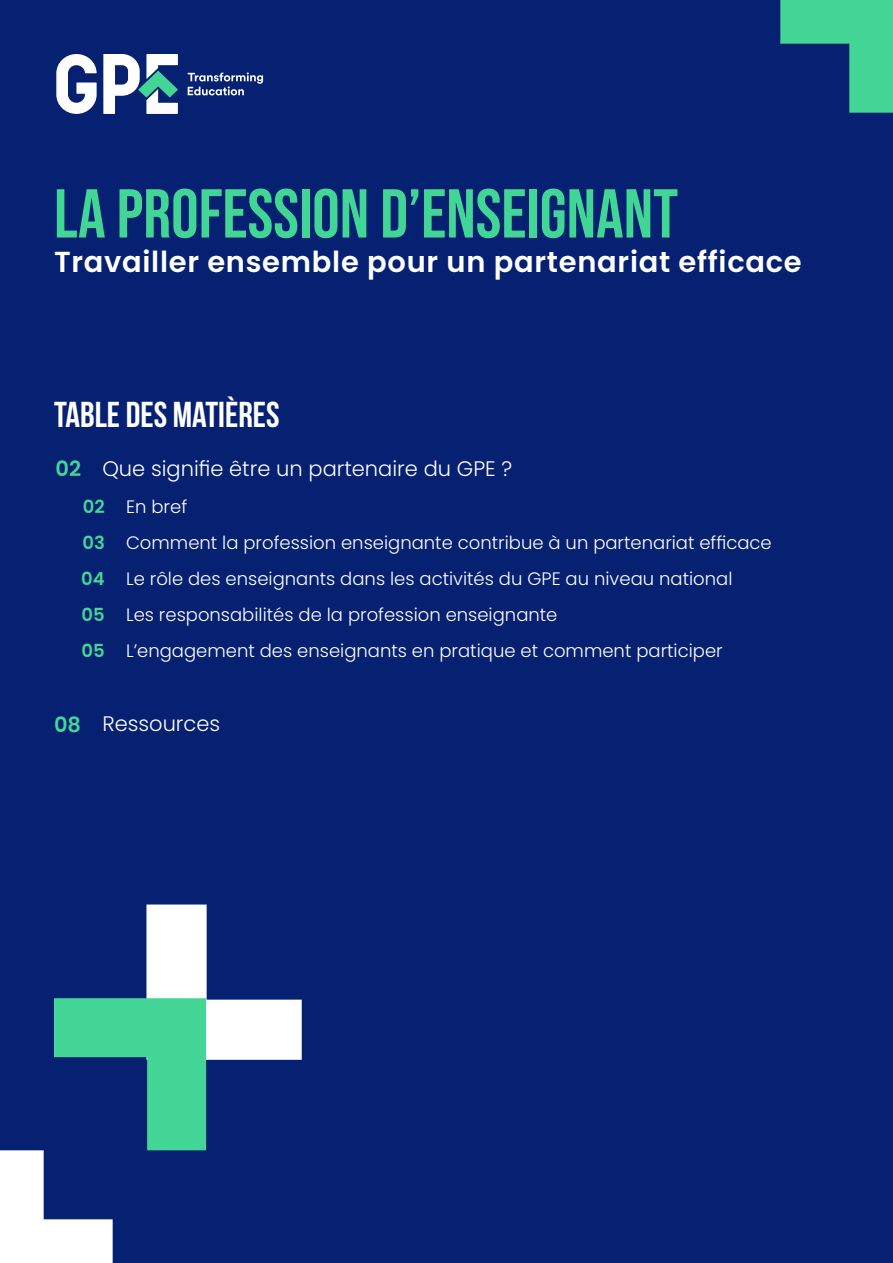
<style>
.page{position:relative;width:893px;height:1263px;background:#062172}
.page>*{position:absolute;margin:0;border:0;box-sizing:border-box;transform-origin:0 0}
.t1{font:69px "Bebas Neue";color:#42d696}
.t2{font:700 36px "Bebas Neue";color:#fff}
.t3{font:600 28.95px "Poppins";letter-spacing:.025em;color:#fff}
.t4{font:300 21px "Poppins";color:#fff}
.t5{font:600 21px "Poppins";color:#43d697}
.t6{font:300 18px/36px "Poppins";color:#fff}
.t7{font:600 18px/36px "Poppins";color:#43d697;text-align:justify}
</style>
<div class="page">
<svg style="left:780px;top:0;width:113px;height:113px"></svg>
<svg style="left:56px;top:54px;width:41px;height:60px"></svg>
<svg style="left:188px;top:72px;width:75px;height:23px"></svg>
<svg style="left:103px;top:54px;width:75px;height:60px"></svg>
<svg style="left:0;top:904px;width:302px;height:359px"></svg>
<h1 class="t1" style="left:54px;top:175px;width:626px">LA PROFESSION D’ENSEIGNANT</h1>
<h3 class="t3" style="left:54px;top:245px;width:749px">Travailler ensemble pour un partenariat efficace</h3>
<h2 class="t2" style="left:54px;top:395px;width:227px">TABLE DES MATIÈRES</h2>
<p class="t5" style="left:55px;top:456px;width:27px">02</p>
<p class="t4" style="left:102px;top:456px;width:411px">Que signifie être un partenaire du GPE ?</p>
<p class="t7" style="left:81px;top:488px;width:25px">02<br>03<br>04<br>05<br>05</p>
<p class="t6" style="left:126px;top:488px;width:647px">En bref<br>Comment la profession enseignante contribue à un partenariat efficace Le rôle des enseignants dans les activités du GPE au niveau national<br>Les responsabilités de la profession enseignante<br>L’engagement des enseignants en pratique et comment participer</p>
<p class="t5" style="left:54px;top:713px;width:29px">08</p>
<p class="t4" style="left:102px;top:711px;width:119px">Ressources</p>
</div>
